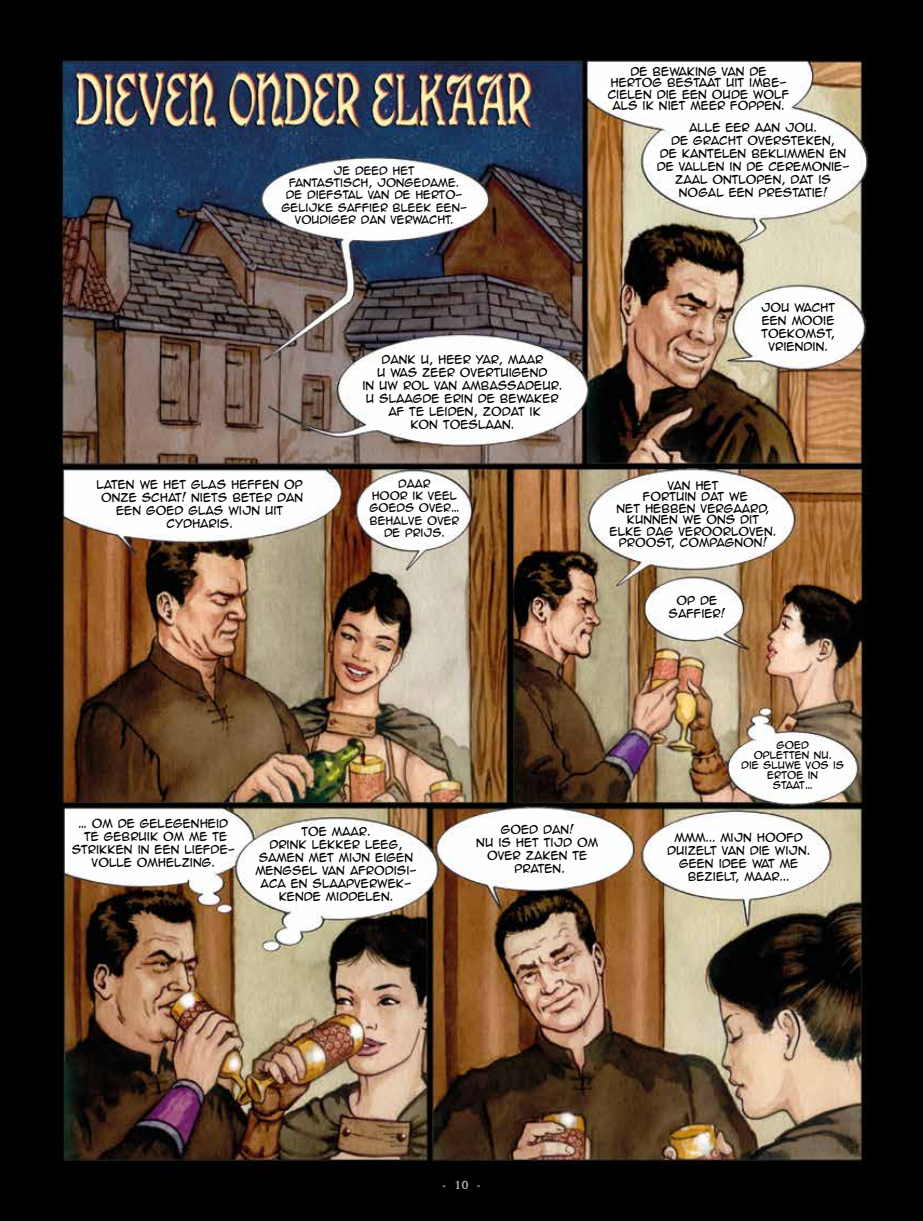
<style>
.page{position:relative;width:923px;height:1221px;background:#fff}
.page>*{position:absolute;margin:0;border:0;box-sizing:border-box;transform-origin:0 0}
.t1{font:700 11.25px "Korinna";color:#fff}
.t2{font:10.8px/12.9px "Anime Ace 2.0 BB";color:#000;text-align:center}
.t3{font:10.35px/12.5px "Anime Ace 2.0 BB";color:#000;text-align:center}
.t4{font:9.3px/10.1px "Anime Ace 2.0 BB";color:#000;text-align:center}
</style>
<div class="page">
<div style="left:0;top:0;width:923px;height:1220px;background:#000"></div>
<img style="left:56px;top:51px;width:812px;height:1122px">
<p class="t3" style="left:281px;top:163px;width:187px">JE DEED HET<br>FANTASTISCH, JONGEDAME.<br>DE DIEFSTAL VAN DE HERTO-<br>GELIJKE SAFFIER BLEEK EEN-<br>VOUDIGER DAN VERWACHT.</p>
<p class="t2" style="left:362px;top:353px;width:201px">DANK U, HEER YAR, MAAR<br>U WAS ZEER OVERTUIGEND<br>IN UW ROL VAN AMBASSADEUR.<br>U SLAAGDE ERIN DE BEWAKER<br>AF TE LEIDEN, ZODAT IK<br>KON TOESLAAN.</p>
<p class="t2" style="left:608px;top:65px;width:183px;line-height:11.6px">DE BEWAKING VAN DE<br>HERTOG BESTAAT UIT IMBE-<br>CIELEN DIE EEN OUDE WOLF<br>ALS IK NIET MEER FOPPEN.</p>
<p class="t2" style="left:656px;top:121px;width:194px">ALLE EER AAN JOU.<br>DE GRACHT OVERSTEKEN,<br>DE KANTELEN BEKLIMMEN EN<br>DE VALLEN IN DE CEREMONIE-<br>ZAAL ONTLOPEN, DAT IS<br>NOGAL EEN PRESTATIE!</p>
<p class="t2" style="left:761px;top:301px;width:76px">JOU WACHT<br>EEN MOOIE<br>TOEKOMST,<br>VRIENDIN.</p>
<p class="t2" style="left:96px;top:478px;width:208px">LATEN WE HET GLAS HEFFEN OP<br>ONZE SCHAT! NIETS BETER DAN<br>EEN GOED GLAS WIJN UIT<br>CYDHARIS.</p>
<p class="t3" style="left:369px;top:477px;width:91px">DAAR<br>HOOR IK VEEL<br>GOEDS OVER…<br>BEHALVE OVER<br>DE PRIJS.</p>
<p class="t2" style="left:609px;top:479px;width:168px;line-height:11.6px">VAN HET<br>FORTUIN DAT WE<br>NET HEBBEN VERGAARD,<br>KUNNEN WE ONS DIT<br>ELKE DAG VEROORLOVEN.<br>PROOST, COMPAGNON!</p>
<p class="t2" style="left:668px;top:594px;width:58px">OP DE<br>SAFFIER!</p>
<p class="t2" style="left:72px;top:816px;width:165px">… OM DE GELEGENHEID<br>TE GEBRUIK OM ME TE<br>STRIKKEN IN EEN LIEFDE-<br>VOLLE OMHELZING.</p>
<p class="t4" style="left:741px;top:739px;width:104px">GOED<br>OPLETTEN NU.<br>DIE SLUWE VOS IS<br>ERTOE IN<br>STAAT…</p>
<p class="t2" style="left:255px;top:824px;width:163px">TOE MAAR.<br>DRINK LEKKER LEEG,<br>SAMEN MET MIJN EIGEN<br>MENGSEL VAN AFRODISI-<br>ACA EN SLAAPVERWEK-<br>KENDE MIDDELEN.</p>
<p class="t2" style="left:476px;top:822px;width:123px">GOED DAN!<br>NU IS HET TIJD OM<br>OVER ZAKEN TE<br>PRATEN.</p>
<p class="t2" style="left:667px;top:830px;width:144px">MMM... MIJN HOOFD<br>DUIZELT VAN DIE WIJN.<br>GEEN IDEE WAT ME<br>BEZIELT, MAAR...</p>
<p class="t1" style="left:442px;top:1177px;width:40px">- 10 -</p>
</div>
